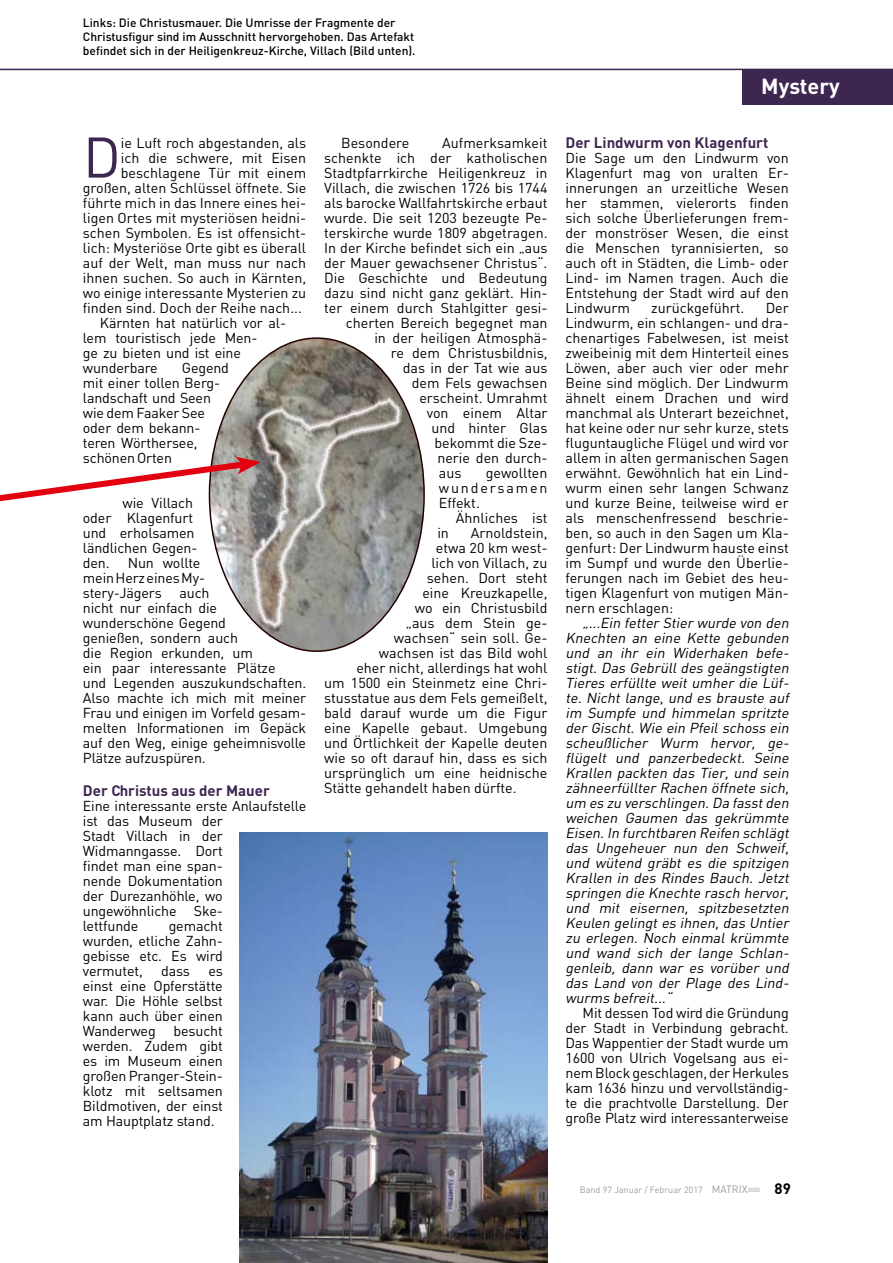
<style>
.page{position:relative;width:893px;height:1263px;background:#fff}
.page>*{position:absolute;margin:0;border:0;box-sizing:border-box;transform-origin:0 0}
.t1{font:56.4px "DIN";color:#3d2751}
.t2{font:700 21.6px "DIN";color:#fff}
.t3{font:700 15px "DIN";color:#3d2751}
.t4{font:700 15px "DIN";color:#000}
.t5{font:14.25px/15px "DIN";color:#000;text-align:justify}
.t6{font:italic 14.25px/15px "DIN";color:#000;text-align:justify}
.t7{font:500 12px/14.2px "DIN";color:#000}
.t8{font:9px "DIN";color:#9c9c9c}
.s1{font-size:10.5px}
</style>
<div class="page">
<img style="left:209px;top:338px;width:215px;height:313px;border-radius:50%">
<svg style="left:0;top:456px;width:261px;height:118px"></svg>
<img style="left:240px;top:832px;width:307px;height:431px">
<div style="left:743px;top:70px;width:150px;height:34px;background:#3d2751"></div>
<hr style="left:0;top:69px;width:893px;height:1px;background:#3d2751">
<p class="t7" style="left:83px;top:15px;width:334px">Links: Die Christusmauer. Die Umrisse der Fragmente der<br>Christusfigur sind im Ausschnitt hervorgehoben. Das Artefakt befindet sich in der Heiligenkreuz-Kirche, Villach (Bild unten).</p>
<h1 class="t1" style="left:83px;top:120px;width:39px">D</h1>
<p class="t5" style="left:121px;top:135px;width:187px">ie Luft roch abgestanden, als</p>
<p class="t5" style="left:121px;top:150px;width:187px">ich die schwere, mit Eisen</p>
<p class="t5" style="left:121px;top:165px;width:187px">beschlagene Tür mit einem</p>
<p class="t5" style="left:83px;top:180px;width:225px">großen, alten Schlüssel öffnete. Sie</p>
<p class="t5" style="left:83px;top:195px;width:225px">führte mich in das Innere eines hei-</p>
<p class="t5" style="left:83px;top:210px;width:225px">ligen Ortes mit mysteriösen heidni-</p>
<p class="t5" style="left:83px;top:225px;width:225px">schen Symbolen. Es ist offensicht-</p>
<p class="t5" style="left:83px;top:240px;width:225px">lich: Mysteriöse Orte gibt es überall</p>
<p class="t5" style="left:83px;top:255px;width:225px">auf der Welt, man muss nur nach</p>
<p class="t5" style="left:83px;top:270px;width:225px">ihnen suchen. So auch in Kärnten,</p>
<p class="t5" style="left:83px;top:285px;width:225px">wo einige interessante Mysterien zu</p>
<p class="t5" style="left:83px;top:300px;width:220px">finden sind. Doch der Reihe nach...</p>
<p class="t5" style="left:100px;top:315px;width:188px">Kärnten hat natürlich vor al-</p>
<p class="t5" style="left:83px;top:330px;width:176px">lem touristisch jede Men-</p>
<p class="t5" style="left:83px;top:345px;width:160px">ge zu bieten und ist eine</p>
<p class="t5" style="left:83px;top:360px;width:76px">wunderbare</p>
<p class="t5" style="left:83px;top:360px;width:148px;text-align:left;text-indent:99px">Gegend mit einer tollen Berg&shy;landschaft und Seen wie dem Faaker See oder dem bekann&shy;teren Wörthersee, schönen Orten</p>
<p class="t5" style="left:83px;top:495px;width:116px;text-align:left;text-indent:40px">wie Villach oder Klagenfurt und erholsamen ländlichen Gegen&shy;den.</p>
<p class="t5" style="left:83px;top:555px;width:225px;text-align:left;text-indent:45px">Nun wollte<br>mein Herz eines My-<br>stery-Jägers auch<br>nicht nur einfach die wunderschöne Gegend<br>genießen, sondern auch<br>die Region erkunden, um<br>ein paar interessante Plätze<br>und Legenden auszukundschaften.<br>Also machte ich mich mit meiner<br>Frau und einigen im Vorfeld gesam&shy;melten Informationen im Gepäck auf den Weg, einige geheimnisvolle<br>Plätze aufzuspüren.</p>
<p class="t3" style="left:83px;top:780px;width:188px">Der Christus aus der Mauer</p>
<p class="t5" style="left:83px;top:798px;width:225px;text-align:left">Eine interessante erste Anlaufstelle ist das Museum der<br>Stadt Villach in der<br>Widmanngasse. Dort<br>findet man eine span-<br>nende Dokumentation<br>der Durezanhöhle, wo ungewöhnliche Ske-<br>lettfunde</p>
<p class="t5" style="left:83px;top:918px;width:141px;text-indent:86px">gemacht wurden, etliche Zahn&shy;gebisse etc. Es wird vermutet,</p>
<p class="t5" style="left:161px;top:963px;width:30px">dass</p>
<p class="t5" style="left:83px;top:963px;width:141px;text-indent:125px">es einst eine Opferstätte war. Die Höhle selbst kann auch über einen Wanderweg</p>
<p class="t5" style="left:83px;top:1023px;width:141px;text-indent:91px">besucht werden. Zudem gibt es im Museum einen großen Pranger-Stein&shy;klotz mit seltsamen Bildmotiven, der einst am Hauptplatz stand.</p>
<p class="t5" style="left:341px;top:135px;width:70px">Besondere</p>
<p class="t5" style="left:442px;top:135px;width:107px">Aufmerksamkeit</p>
<p class="t5" style="left:324px;top:150px;width:225px">schenkte ich der katholischen</p>
<p class="t5" style="left:324px;top:165px;width:225px">Stadtpfarrkirche Heiligenkreuz in</p>
<p class="t5" style="left:324px;top:180px;width:225px">Villach, die zwischen 1726 bis 1744</p>
<p class="t5" style="left:324px;top:195px;width:225px">als barocke Wallfahrtskirche erbaut</p>
<p class="t5" style="left:324px;top:210px;width:225px">wurde. Die seit 1203 bezeugte Pe-</p>
<p class="t5" style="left:324px;top:225px;width:225px">terskirche wurde 1809 abgetragen.</p>
<p class="t5" style="left:324px;top:240px;width:225px">In der Kirche befindet sich ein „aus</p>
<p class="t5" style="left:324px;top:255px;width:225px">der Mauer gewachsener Christus“.</p>
<p class="t5" style="left:324px;top:270px;width:225px">Die Geschichte und Bedeutung</p>
<p class="t5" style="left:324px;top:285px;width:225px">dazu sind nicht ganz geklärt. Hin-</p>
<p class="t5" style="left:324px;top:300px;width:225px">ter einem durch Stahlgitter gesi-</p>
<p class="t5" style="left:346px;top:315px;width:203px">cherten Bereich begegnet man</p>
<p class="t5" style="left:374px;top:330px;width:175px">in der heiligen Atmosphä-</p>
<p class="t5" style="left:391px;top:345px;width:158px">re dem Christusbildnis,</p>
<p class="t5" style="left:403px;top:360px;width:146px">das in der Tat wie aus</p>
<p class="t5" style="left:412px;top:375px;width:137px">dem Fels gewachsen</p>
<p class="t5" style="left:419px;top:390px;width:130px">erscheint. Umrahmt</p>
<p class="t5" style="left:427px;top:405px;width:122px">von einem Altar</p>
<p class="t5" style="left:431px;top:420px;width:118px">und hinter Glas</p>
<p class="t5" style="left:434px;top:435px;width:115px">bekommt die Sze-</p>
<p class="t5" style="left:437px;top:450px;width:112px">nerie den durch-</p>
<p class="t5" style="left:439px;top:465px;width:24px">aus</p>
<p class="t5" style="left:439px;top:465px;width:110px;text-indent:47px">gewollten wundersamen Effekt.</p>
<p class="t5" style="left:456px;top:510px;width:93px">Ähnliches ist</p>
<p class="t5" style="left:437px;top:525px;width:13px">in</p>
<p class="t5" style="left:471px;top:525px;width:78px">Arnoldstein,</p>
<p class="t5" style="left:436px;top:540px;width:113px">etwa 20 km west-</p>
<p class="t5" style="left:431px;top:555px;width:118px">lich von Villach, zu</p>
<p class="t5" style="left:427px;top:570px;width:122px">sehen. Dort steht</p>
<p class="t5" style="left:422px;top:585px;width:127px">eine Kreuzkapelle,</p>
<p class="t5" style="left:415px;top:600px;width:134px">wo ein Christusbild</p>
<p class="t5" style="left:406px;top:615px;width:143px">„aus dem Stein ge-</p>
<p class="t5" style="left:394px;top:630px;width:155px">wachsen“ sein soll. Ge-</p>
<p class="t5" style="left:379px;top:645px;width:170px">wachsen ist das Bild wohl</p>
<p class="t5" style="left:356px;top:660px;width:193px">eher nicht, allerdings hat wohl</p>
<p class="t5" style="left:324px;top:675px;width:225px">um 1500 ein Steinmetz eine Chri-</p>
<p class="t5" style="left:324px;top:690px;width:225px">stusstatue aus dem Fels gemeißelt,</p>
<p class="t5" style="left:324px;top:705px;width:225px">bald darauf wurde um die Figur</p>
<p class="t5" style="left:324px;top:720px;width:225px">eine Kapelle gebaut. Umgebung</p>
<p class="t5" style="left:324px;top:735px;width:225px">und Örtlichkeit der Kapelle deuten</p>
<p class="t5" style="left:324px;top:750px;width:225px">wie so oft darauf hin, dass es sich</p>
<p class="t5" style="left:324px;top:765px;width:225px">ursprünglich um eine heidnische</p>
<p class="t5" style="left:324px;top:780px;width:194px">Stätte gehandelt haben dürfte.</p>
<h2 class="t2" style="left:761px;top:73px;width:80px">Mystery</h2>
<p class="t3" style="left:565px;top:133px;width:204px">Der Lindwurm von Klagenfurt</p>
<p class="t5" style="left:565px;top:150px;width:225px">Die Sage um den Lindwurm von Klagenfurt mag von uralten Er&shy;innerungen an urzeitliche Wesen her stammen, vielerorts finden sich solche Überlieferungen frem&shy;der monströser Wesen, die einst die Menschen tyrannisierten, so auch oft in Städten, die Limb- oder Lind- im Namen tragen. Auch die Entstehung der Stadt wird auf den Lindwurm</p>
<p class="t5" style="left:651px;top:300px;width:95px">zurückgeführt.</p>
<p class="t5" style="left:565px;top:300px;width:225px;text-indent:200px">Der Lindwurm, ein schlangen- und dra&shy;chenartiges Fabelwesen, ist meist zweibeinig mit dem Hinterteil eines Löwen, aber auch vier oder mehr Beine sind möglich. Der Lindwurm ähnelt einem Drachen und wird manchmal als Unterart bezeichnet, hat keine oder nur sehr kurze, stets fluguntaugliche Flügel und wird vor allem in alten germanischen Sagen erwähnt. Gewöhnlich hat ein Lind&shy;wurm einen sehr langen Schwanz und kurze Beine, teilweise wird er als menschenfressend beschrie&shy;ben, so auch in den Sagen um Kla&shy;genfurt: Der Lindwurm hauste einst im Sumpf und wurde den Überlie&shy;ferungen nach im Gebiet des heu&shy;tigen Klagenfurt von mutigen Män&shy;nern erschlagen:</p>
<p class="t6" style="left:565px;top:615px;width:228px;text-indent:17px">„...Ein fetter Stier wurde von den Knechten an eine Kette gebunden und an ihr ein Widerhaken befe&shy;stigt. Das Gebrüll des geängstigten Tieres erfüllte weit umher die Lüf&shy;te. Nicht lange, und es brauste auf im Sumpfe und himmelan spritzte der Gischt. Wie ein Pfeil schoss ein scheußlicher Wurm hervor, ge&shy;flügelt und panzerbedeckt. Seine Krallen packten das Tier, und sein zähneerfüllter Rachen öffnete sich, um es zu verschlingen.Da fasstden weichen Gaumen das gekrümmte Eisen.In furchtbaren Reifen schlägt das Ungeheuer nun den Schweif, und wütend gräbt es die spitzigen Krallen in des Rindes Bauch. Jetzt springen die Knechte rasch hervor, und mit eisernen, spitzbesetzten Keulen gelingtes ihnen,das Untier zu erlegen. Noch einmal krümmte und wand sich der lange Schlan&shy;genleib, dann war es vorüber und das Land von der Plage des Lind&shy;wurms befreit...“</p>
<p class="t5" style="left:565px;top:1005px;width:225px;text-indent:17px">Mit dessen Tod wird die Gründung der Stadt in Verbindung gebracht.<br>Das Wappentier der Stadt wurde um 1600 von Ulrich Vogelsang aus ei&shy;nem Block geschlagen, der Herkules kam 1636 hinzu und vervollständig&shy;te die prachtvolle Darstellung. Der große Platz wird interessanterweise</p>
<p class="t8" style="left:580px;top:1184px;width:182px">Band 97 Januar / Februar 2017 <span class="s1">MATRIX</span><sup>3000</sup></p>
<p class="t4" style="left:775px;top:1179px;width:18px">89</p>
</div>
